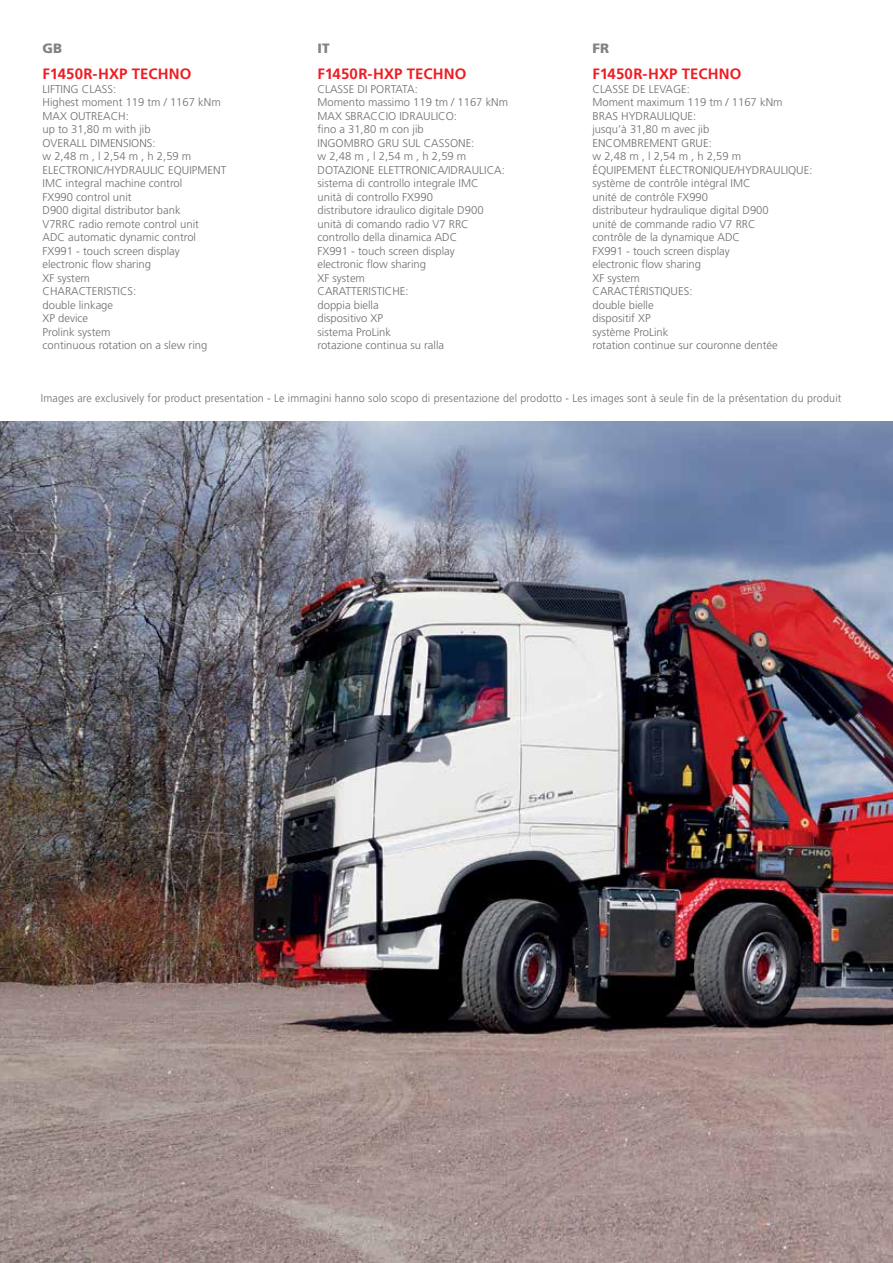
<style>
.page{position:relative;width:893px;height:1263px;background:#fff}
.page>*{position:absolute;margin:0;border:0;box-sizing:border-box;transform-origin:0 0}
.t1{font:700 15px "Frutiger";letter-spacing:.01em;color:#ed1d24}
.t2{font:900 13.5px "Frutiger";color:#808285}
.t3{font:300 11.25px/13.5px "Frutiger";color:#6d6e71}
.t4{font:300 11.25px "Frutiger";letter-spacing:.02em;color:#6d6e71;scale:.95 1}
</style>
<div class="page">
<img style="left:0;top:421px;width:893px;height:842px">
<p class="t2" style="left:43px;top:40px;width:21px">GB</p>
<h1 class="t1" style="left:43px;top:65px;width:151px">F1450R-HXP TECHNO</h1>
<p class="t3" style="left:43px;top:82px;width:185px">LIFTING CLASS:<br>Highest moment 119 tm / 1167 kNm<br>MAX OUTREACH:<br>up to 31,80 m with jib<br>OVERALL DIMENSIONS:<br>w 2,48 m , l 2,54 m , h 2,59 m<br>ELECTRONIC/HYDRAULIC EQUIPMENT<br>IMC integral machine control<br>FX990 control unit<br>D900 digital distributor bank<br>V7RRC radio remote control unit<br>ADC automatic dynamic control<br>FX991 - touch screen display electronic flow sharing<br>XF system<br>CHARACTERISTICS:<br>double linkage<br>XP device<br>Prolink system<br>continuous rotation on a slew ring</p>
<p class="t2" style="left:317px;top:40px;width:14px">IT</p>
<h1 class="t1" style="left:317px;top:65px;width:151px">F1450R-HXP TECHNO</h1>
<p class="t3" style="left:317px;top:82px;width:192px">CLASSE DI PORTATA:<br>Momento massimo 119 tm / 1167 kNm<br>MAX SBRACCIO IDRAULICO:<br>fino a 31,80 m con jib<br>INGOMBRO GRU SUL CASSONE:<br>w 2,48 m , l 2,54 m , h 2,59 m<br>DOTAZIONE ELETTRONICA/IDRAULICA: sistema di controllo integrale IMC<br>unità di controllo FX990<br>distributore idraulico digitale D900 unità di comando radio V7 RRC controllo della dinamica ADC<br>FX991 - touch screen display<br>electronic flow sharing<br>XF system<br>CARATTERISTICHE:<br>doppia biella<br>dispositivo XP<br>sistema ProLink<br>rotazione continua su ralla</p>
<p class="t2" style="left:592px;top:40px;width:18px">FR</p>
<h1 class="t1" style="left:592px;top:65px;width:151px">F1450R-HXP TECHNO</h1>
<p class="t3" style="left:592px;top:82px;width:222px">CLASSE DE LEVAGE:<br>Moment maximum 119 tm / 1167 kNm<br>BRAS HYDRAULIQUE:<br>jusqu’à 31,80 m avec jib<br>ENCOMBREMENT GRUE:<br>w 2,48 m , l 2,54 m , h 2,59 m<br>ÉQUIPEMENT ÉLECTRONIQUE/HYDRAULIQUE: système de contrôle intégral IMC<br>unité de contrôle FX990<br>distributeur hydraulique digital D900<br>unité de commande radio V7 RRC<br>contrôle de la dynamique ADC<br>FX991 - touch screen display<br>electronic flow sharing<br>XF system<br>CARACTÉRISTIQUES:<br>double bielle<br>dispositif XP<br>système ProLink<br>rotation continue sur couronne dentée</p>
<p class="t4" style="left:41px;top:392px;width:844px">Images are exclusively for product presentation - Le immagini hanno solo scopo di presentazione del prodotto - Les images sont à seule fin de la présentation du produit</p>
</div>
